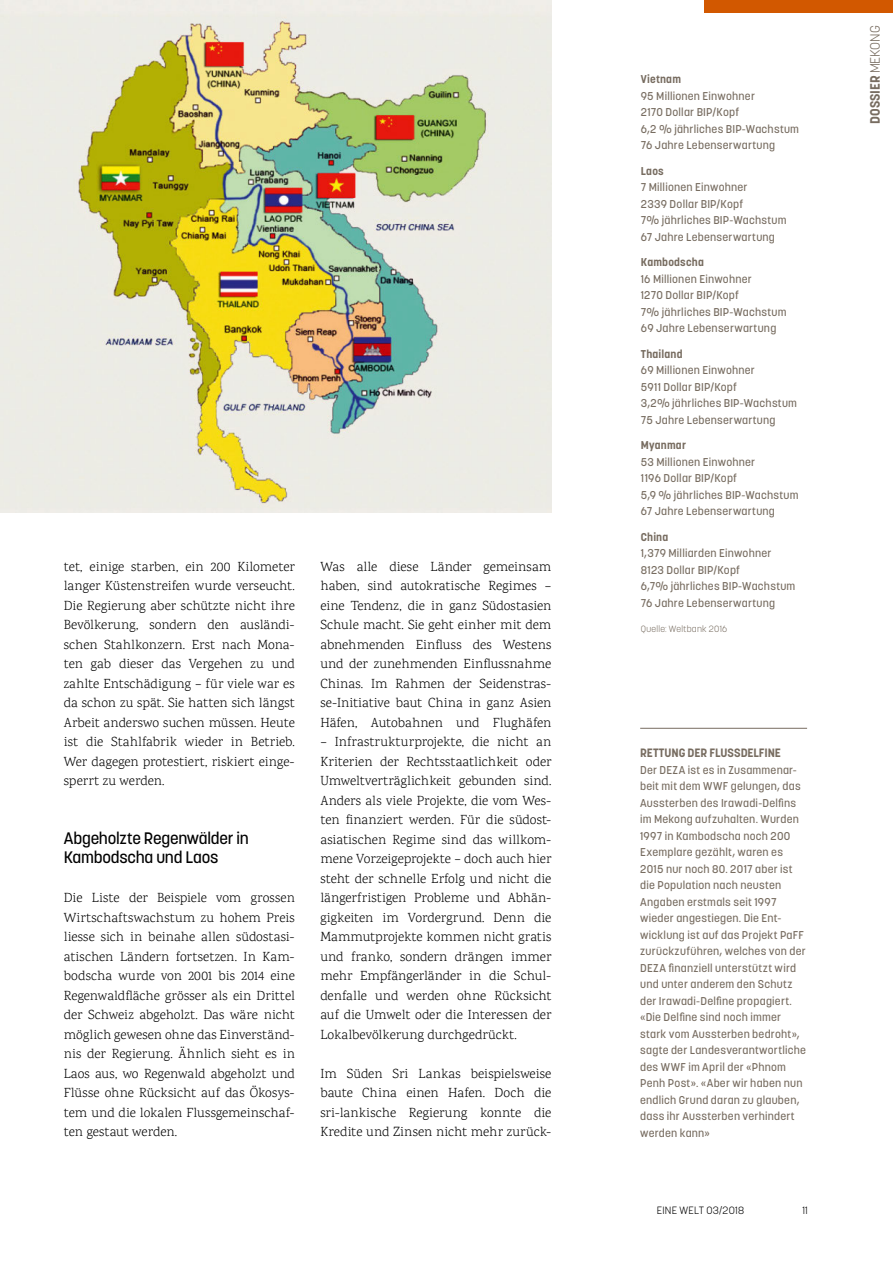
<style>
.page{position:relative;width:893px;height:1263px;background:#fff}
.page>*{position:absolute;margin:0;border:0;box-sizing:border-box;transform-origin:0 0}
.t1{font:500 16.5px/19.5px "Korolev";letter-spacing:-.015em;color:#000}
.t2{font:300 13.5px/19.5px "Karma";letter-spacing:.005em;color:#000;text-align:justify}
.t3{font:700 13.5px "Korolev";letter-spacing:-.01em;color:#776c60}
.t4{font:700 12px "Korolev";letter-spacing:-.005em;color:#776c60}
.t5{font:500 11.25px/16.5px "Korolev";letter-spacing:.02em;color:#776c60}
.t6{font:700 11.25px "Korolev";letter-spacing:.02em;color:#776c60}
.t7{font:300 10.5px "Korolev";letter-spacing:.02em;color:#000}
.t8{font:300 9px "Korolev";letter-spacing:.03em;color:#776c60}
.s1{font-weight:300}
</style>
<div class="page">
<hr style="left:640px;top:728px;width:167px;height:1px;background:#776c60">
<img style="left:0;top:0;width:551px;height:512px">
<div style="left:704px;top:0;width:189px;height:13px;background:#d25800"></div>
<p class="t2" style="left:64px;top:558px;width:233px">tet, einige starben, ein 200 Kilometer langer Küstenstreifen wurde verseucht.<br>Die Regierung aber schützte nicht ihre Bevölkerung, sondern den ausländi&shy;schen Stahlkonzern. Erst nach Mona&shy;ten gab dieser das Vergehen zu und zahlte Entschädigung – für viele war es da schon zu spät. Sie hatten sich längst Arbeit anderswo suchen müssen. Heute ist die Stahlfabrik wieder in Betrieb.<br>Wer dagegen protestiert, riskiert einge&shy;sperrt zu werden.</p>
<p class="t1" style="left:64px;top:828px;width:187px">Abgeholzte Regenwälder in<br>Kambodscha und Laos</p>
<p class="t2" style="left:64px;top:889px;width:233px">Die Liste der Beispiele vom grossen Wirtschaftswachstum zu hohem Preis liesse sich in beinahe allen südostasi&shy;atischen Ländern fortsetzen. In Kam&shy;bodscha wurde von 2001 bis 2014 eine Regenwaldfläche grösser als ein Drittel der Schweiz abgeholzt. Das wäre nicht möglich gewesen ohne das Einverständ&shy;nis der Regierung. Ähnlich sieht es in Laos aus, wo Regenwald abgeholzt und Flüsse ohne Rücksicht auf das Ökosys&shy;tem und die lokalen Flussgemeinschaf&shy;ten gestaut werden.</p>
<p class="t2" style="left:320px;top:558px;width:233px">Was alle diese Länder gemeinsam haben, sind autokratische Regimes – eine Tendenz, die in ganz Südostasien Schule macht. Sie geht einher mit dem abnehmenden Einfluss des Westens und der zunehmenden Einflussnahme Chinas. Im Rahmen der Seidenstras&shy;se-Initiative baut China in ganz Asien Häfen, Autobahnen und Flughäfen</p>
<p class="t2" style="left:320px;top:733px;width:233px">– Infrastrukturprojekte, die nicht an Kriterien der Rechtsstaatlichkeit oder Umweltverträglichkeit gebunden sind.<br>Anders als viele Projekte, die vom Wes&shy;ten finanziert werden. Für die südost&shy;asiatischen Regime sind das willkom&shy;mene Vorzeigeprojekte – doch auch hier steht der schnelle Erfolg und nicht die längerfristigen Probleme und Abhän&shy;gigkeiten im Vordergrund. Denn die Mammutprojekte kommen nicht gratis und franko, sondern drängen immer mehr Empfängerländer in die Schul&shy;denfalle und werden ohne Rücksicht auf die Umwelt oder die Interessen der Lokalbevölkerung durchgedrückt.</p>
<p class="t2" style="left:320px;top:1065px;width:233px">Im Süden Sri Lankas beispielsweise baute China einen Hafen. Doch die sri-lankische Regierung konnte die Kredite und Zinsen nicht mehr zurück-</p>
<p class="t6" style="left:641px;top:72px;width:42px">Vietnam</p>
<p class="t5" style="left:641px;top:87px;width:160px">95 Millionen Einwohner<br>2170 Dollar BIP/Kopf<br>6,2 % jährliches BIP-Wachstum<br>76 Jahre Lebenserwartung</p>
<p class="t6" style="left:641px;top:164px;width:25px">Laos</p>
<p class="t5" style="left:641px;top:179px;width:147px">7 Millionen Einwohner<br>2339 Dollar BIP/Kopf<br>7% jährliches BIP-Wachstum<br>67 Jahre Lebenserwartung</p>
<p class="t6" style="left:641px;top:255px;width:65px">Kambodscha</p>
<p class="t5" style="left:641px;top:270px;width:147px">16 Millionen Einwohner<br>1270 Dollar BIP/Kopf<br>7% jährliches BIP-Wachstum<br>69 Jahre Lebenserwartung</p>
<p class="t6" style="left:641px;top:347px;width:43px">Thailand</p>
<p class="t5" style="left:641px;top:362px;width:158px">69 Millionen Einwohner<br>5911 Dollar BIP/Kopf<br>3,2% jährliches BIP-Wachstum<br>75 Jahre Lebenserwartung</p>
<p class="t6" style="left:641px;top:438px;width:47px">Myanmar</p>
<p class="t5" style="left:641px;top:453px;width:159px">53 Millionen Einwohner<br>1196 Dollar BIP/Kopf<br>5,9 % jährliches BIP-Wachstum<br>67 Jahre Lebenserwartung</p>
<p class="t6" style="left:641px;top:530px;width:29px">China</p>
<p class="t5" style="left:641px;top:545px;width:156px">1,379 Milliarden Einwohner<br>8123 Dollar BIP/Kopf<br>6,7% jährliches BIP-Wachstum<br>76 Jahre Lebenserwartung</p>
<p class="t8" style="left:641px;top:623px;width:88px">Quelle: Weltbank 2016</p>
<p class="t4" style="left:640px;top:745px;width:142px">RETTUNG DER FLUSSDELFINE</p>
<p class="t5" style="left:640px;top:761px;width:167px">Der DEZA ist es in Zusammenar&shy;beit mit dem WWF gelungen, das<br>Aussterben des Irawadi-Delfins im Mekong aufzuhalten. Wurden<br>1997 in Kambodscha noch 200<br>Exemplare gezählt, waren es<br>2015 nur noch 80. 2017 aber ist die Population nach neusten<br>Angaben erstmals seit 1997 wieder angestiegen. Die Ent&shy;wicklung ist auf das Projekt PaFF zurückzuführen, welches von der<br>DEZA finanziell unterstützt wird und unter anderem den Schutz der Irawadi-Delfine propagiert. «Die Delfine sind noch immer stark vom Aussterben bedroht», sagte der Landesverantwortliche des WWF im April der «Phnom<br>Penh Post». «Aber wir haben nun endlich Grund daran zu glauben, dass ihr Aussterben verhindert werden kann»</p>
<p class="t7" style="left:657px;top:1204px;width:89px">EINE WELT 03/2018</p>
<p class="t7" style="left:802px;top:1204px;width:7px">11</p>
<p class="t3" style="left:866px;top:123px;width:99px;rotate:-90deg">DOSSIER <span class="s1">MEKONG</span></p>
</div>
